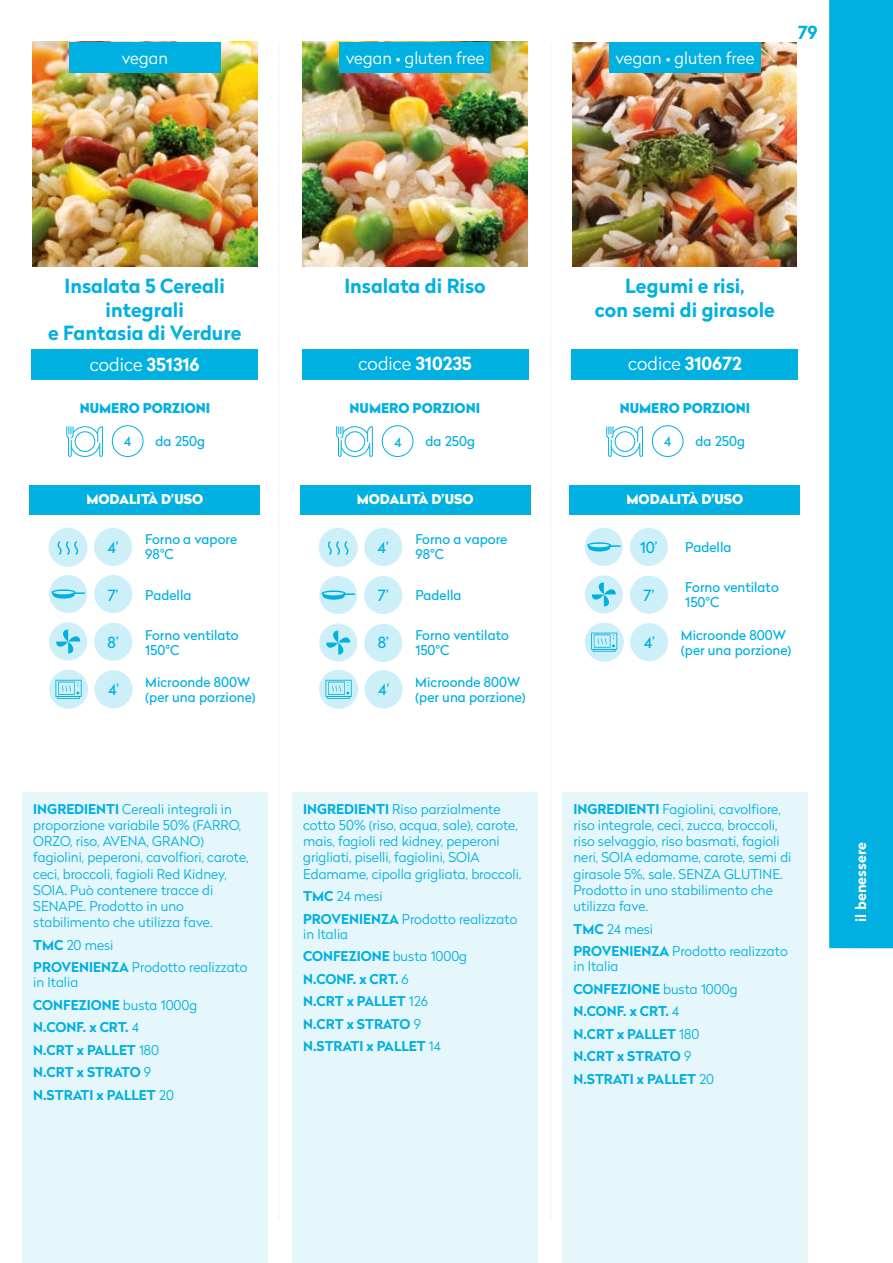
<style>
.page{position:relative;width:893px;height:1263px;background:#fff}
.page>*{position:absolute;margin:0;border:0;box-sizing:border-box;transform-origin:0 0}
.t1{font:700 19.5px/23.4px "Radikal";color:#00b0e0;text-align:center}
.t2{font:300 18px "Radikal";color:#fff}
.t3{font:700 18px "Radikal";color:#00b0e0}
.t4{font:300 16.5px "Radikal";color:#fff}
.t5{font:15.45px "Radikal";color:#00b0e0}
.t6{font:700 14.4px "Radikal";letter-spacing:.005em;color:#fff}
.t7{font:300 13.5px/16.2px "Radikal";color:#00b0e0}
.t8{font:700 13.5px/22.5px "Radikal";color:#00b0e0}
.t9{font:13.5px/15px "Radikal";color:#00b0e0}
.t10{font:900 13.5px "Radikal";color:#00b0e0}
.t11{font:900 13.5px "Radikal";color:#fff}
.s1{font-weight:700}
.s2{font-weight:300}
</style>
<div class="page">
<div style="left:829px;top:0;width:64px;height:948px;background:#00b0e0"></div>
<hr style="left:278px;top:43px;width:1px;height:1177px;background:#00b0e0">
<hr style="left:550px;top:43px;width:1px;height:1177px;background:#00b0e0">
<img style="left:33px;top:42px;width:224px;height:224px">
<div style="left:32px;top:349px;width:226px;height:30px;background:#00b0e0"></div>
<div style="left:48px;top:528px;width:40px;height:39px;background:#cdeff8;border-radius:50%"></div>
<svg style="left:57px;top:541px;width:21px;height:14px"></svg>
<div style="left:94px;top:528px;width:38px;height:38px;background:#cdeff8;border-radius:50%"></div>
<div style="left:69px;top:43px;width:152px;height:30px;background:#00b0e0"></div>
<div style="left:30px;top:485px;width:230px;height:29px;background:#00b0e0"></div>
<div style="left:22px;top:792px;width:246px;height:471px;background:#e6f7fb"></div>
<div style="left:112px;top:425px;width:32px;height:32px;border:1px solid #00b0e0;border-radius:50%"></div>
<svg style="left:66px;top:426px;width:37px;height:31px"></svg>
<div style="left:94px;top:575px;width:38px;height:38px;background:#cdeff8;border-radius:50%"></div>
<div style="left:94px;top:623px;width:38px;height:38px;background:#cdeff8;border-radius:50%"></div>
<div style="left:49px;top:575px;width:38px;height:38px;background:#cdeff8;border-radius:50%"></div>
<svg style="left:52px;top:589px;width:33px;height:10px"></svg>
<svg style="left:49px;top:622px;width:38px;height:39px"></svg>
<svg style="left:56px;top:629px;width:24px;height:24px"></svg>
<img style="left:303px;top:42px;width:224px;height:224px">
<div style="left:302px;top:349px;width:226px;height:30px;background:#00b0e0"></div>
<div style="left:319px;top:528px;width:39px;height:39px;background:#cdeff8;border-radius:50%"></div>
<svg style="left:327px;top:541px;width:21px;height:14px"></svg>
<div style="left:364px;top:528px;width:38px;height:38px;background:#cdeff8;border-radius:50%"></div>
<div style="left:339px;top:43px;width:152px;height:30px;background:#00b0e0"></div>
<div style="left:300px;top:485px;width:230px;height:29px;background:#00b0e0"></div>
<div style="left:292px;top:792px;width:246px;height:471px;background:#e6f7fb"></div>
<div style="left:382px;top:425px;width:31px;height:32px;border:1px solid #00b0e0;border-radius:50%"></div>
<svg style="left:336px;top:426px;width:37px;height:31px"></svg>
<div style="left:364px;top:576px;width:38px;height:38px;background:#cdeff8;border-radius:50%"></div>
<div style="left:364px;top:624px;width:38px;height:38px;background:#cdeff8;border-radius:50%"></div>
<div style="left:319px;top:576px;width:38px;height:38px;background:#cdeff8;border-radius:50%"></div>
<svg style="left:322px;top:590px;width:33px;height:10px"></svg>
<svg style="left:319px;top:623px;width:38px;height:39px"></svg>
<svg style="left:326px;top:631px;width:24px;height:24px"></svg>
<div style="left:364px;top:670px;width:39px;height:38px;background:#cdeff8;border-radius:50%"></div>
<div style="left:319px;top:670px;width:39px;height:39px;background:linear-gradient(to right,#ceeff8,#cdeff8);border-radius:50%"></div>
<hr style="left:327px;top:696px;width:23px;height:3px;background:#00b0e0">
<svg style="left:325px;top:680px;width:27px;height:18px"></svg>
<div style="left:94px;top:670px;width:39px;height:38px;background:#cdeff8;border-radius:50%"></div>
<div style="left:49px;top:670px;width:39px;height:39px;background:linear-gradient(to right,#ceeff8,#cdeff8);border-radius:50%"></div>
<hr style="left:57px;top:696px;width:23px;height:3px;background:#00b0e0">
<svg style="left:55px;top:680px;width:27px;height:18px"></svg>
<img style="left:573px;top:42px;width:224px;height:224px">
<div style="left:572px;top:349px;width:226px;height:30px;background:#00b0e0"></div>
<div style="left:609px;top:43px;width:152px;height:30px;background:#00b0e0"></div>
<div style="left:570px;top:485px;width:230px;height:29px;background:#00b0e0"></div>
<div style="left:562px;top:792px;width:246px;height:471px;background:#e6f7fb"></div>
<div style="left:652px;top:425px;width:31px;height:32px;border:1px solid #00b0e0;border-radius:50%"></div>
<svg style="left:606px;top:426px;width:37px;height:31px"></svg>
<div style="left:630px;top:528px;width:38px;height:38px;background:#cdeff8;border-radius:50%"></div>
<div style="left:630px;top:576px;width:38px;height:38px;background:#cdeff8;border-radius:50%"></div>
<div style="left:585px;top:528px;width:38px;height:38px;background:#cdeff8;border-radius:50%"></div>
<svg style="left:587px;top:542px;width:33px;height:9px"></svg>
<div style="left:585px;top:575px;width:38px;height:38px;background:#cdeff8;border-radius:50%"></div>
<svg style="left:592px;top:582px;width:24px;height:24px"></svg>
<div style="left:630px;top:623px;width:38px;height:38px;background:#cdeff8;border-radius:50%"></div>
<svg style="left:585px;top:623px;width:39px;height:39px"></svg>
<hr style="left:593px;top:649px;width:23px;height:3px;background:#00b0e0">
<svg style="left:591px;top:633px;width:26px;height:18px"></svg>
<p class="t4" style="left:122px;top:47px;width:48px">vegan</p>
<p class="t4" style="left:346px;top:47px;width:140px">vegan • gluten free</p>
<p class="t4" style="left:615px;top:47px;width:140px">vegan • gluten free</p>
<h2 class="t3" style="left:798px;top:19px;width:21px">79</h2>
<h1 class="t1" style="left:48px;top:274px;width:195px">Insalata 5 Cereali integrali<br>e Fantasia di Verdure</h1>
<h2 class="t2" style="left:90px;top:352px;width:111px">codice <span class="s1">351316</span></h2>
<p class="t10" style="left:80px;top:398px;width:132px">NUMERO PORZIONI</p>
<p class="t9" style="left:124px;top:433px;width:9px">4</p>
<p class="t9" style="left:156px;top:433px;width:51px">da 250g</p>
<p class="t11" style="left:86px;top:489px;width:118px">MODALITÀ D’USO</p>
<p class="t5" style="left:107px;top:536px;width:13px">4’</p>
<p class="t5" style="left:108px;top:584px;width:13px">7’</p>
<p class="t5" style="left:108px;top:631px;width:13px">8’</p>
<p class="t9" style="left:145px;top:532px;width:94px">Forno a vapore<br>98°C</p>
<p class="t9" style="left:145px;top:587px;width:48px">Padella</p>
<p class="t9" style="left:145px;top:627px;width:95px">Forno ventilato<br>150°C</p>
<p class="t5" style="left:108px;top:678px;width:13px">4’</p>
<p class="t9" style="left:145px;top:674px;width:112px">Microonde 800W (per una porzione)</p>
<p class="t7" style="left:33px;top:800px;width:217px"><span class="s1">INGREDIENTI</span> Cereali integrali in proporzione variabile 50% (FARRO,<br>ORZO, riso, AVENA, GRANO) fagiolini, peperoni, cavolfiori, carote, ceci, broccoli, fagioli Red Kidney,<br>SOIA. Può contenere tracce di<br>SENAPE. Prodotto in uno stabilimento che utilizza fave.</p>
<p class="t7" style="left:33px;top:933px;width:216px;line-height:22.5px"><span class="s1">TMC</span> 20 mesi<br><span class="s1">PROVENIENZA</span> Prodotto realizzato</p>
<p class="t8" style="left:33px;top:971px;width:166px"><span class="s2">in Italia<br></span>CONFEZIONE <span class="s2">busta 1000g<br></span>N.CONF. x CRT. <span class="s2">4<br></span>N.CRT x PALLET <span class="s2">180<br></span>N.CRT x STRATO <span class="s2">9<br></span>N.STRATI x PALLET <span class="s2">20</span></p>
<h1 class="t1" style="left:344px;top:274px;width:143px">Insalata di Riso</h1>
<h2 class="t2" style="left:359px;top:351px;width:115px">codice <span class="s1">310235</span></h2>
<p class="t10" style="left:350px;top:398px;width:132px">NUMERO PORZIONI</p>
<p class="t9" style="left:394px;top:434px;width:9px">4</p>
<p class="t9" style="left:425px;top:433px;width:51px">da 250g</p>
<p class="t11" style="left:357px;top:489px;width:118px">MODALITÀ D’USO</p>
<p class="t5" style="left:378px;top:536px;width:13px">4’</p>
<p class="t5" style="left:378px;top:584px;width:13px">7’</p>
<p class="t5" style="left:378px;top:631px;width:13px">8’</p>
<p class="t9" style="left:415px;top:531px;width:94px">Forno a vapore<br>98°C</p>
<p class="t9" style="left:415px;top:587px;width:48px">Padella</p>
<p class="t9" style="left:415px;top:627px;width:95px">Forno ventilato<br>150°C</p>
<p class="t5" style="left:378px;top:678px;width:13px">4’</p>
<p class="t9" style="left:415px;top:674px;width:112px">Microonde 800W (per una porzione)</p>
<p class="t7" style="left:303px;top:800px;width:220px"><span class="s1">INGREDIENTI</span> Riso parzialmente cotto 50% (riso, acqua, sale), carote, mais, fagioli red kidney, peperoni grigliati, piselli, fagiolini, SOIA Edamame, cipolla grigliata, broccoli.</p>
<p class="t7" style="left:303px;top:885px;width:216px;line-height:22.5px"><span class="s1">TMC</span> 24 mesi<br><span class="s1">PROVENIENZA</span> Prodotto realizzato</p>
<p class="t8" style="left:303px;top:922px;width:166px"><span class="s2">in Italia<br></span>CONFEZIONE <span class="s2">busta 1000g<br></span>N.CONF. x CRT. <span class="s2">6<br></span>N.CRT x PALLET <span class="s2">126<br></span>N.CRT x STRATO <span class="s2">9<br></span>N.STRATI x PALLET <span class="s2">14</span></p>
<h1 class="t1" style="left:595px;top:274px;width:181px">Legumi e risi,<br>con semi di girasole</h1>
<h2 class="t2" style="left:628px;top:351px;width:115px">codice <span class="s1">310672</span></h2>
<p class="t10" style="left:620px;top:398px;width:132px">NUMERO PORZIONI</p>
<p class="t9" style="left:664px;top:433px;width:9px">4</p>
<p class="t9" style="left:696px;top:433px;width:51px">da 250g</p>
<p class="t11" style="left:626px;top:489px;width:118px">MODALITÀ D’USO</p>
<p class="t5" style="left:640px;top:536px;width:19px">10’</p>
<p class="t5" style="left:643px;top:584px;width:13px">7’</p>
<p class="t9" style="left:685px;top:539px;width:48px">Padella</p>
<p class="t9" style="left:685px;top:579px;width:95px">Forno ventilato<br>150°C</p>
<p class="t5" style="left:644px;top:631px;width:13px">4’</p>
<p class="t9" style="left:681px;top:627px;width:112px">Microonde 800W (per una porzione)</p>
<p class="t7" style="left:573px;top:800px;width:219px"><span class="s1">INGREDIENTI</span> Fagiolini, cavolfiore, riso integrale, ceci, zucca, broccoli, riso selvaggio, riso basmati, fagioli neri, SOIA edamame, carote, semi di girasole 5%, sale. SENZA GLUTINE.<br>Prodotto in uno stabilimento che utilizza fave.</p>
<p class="t7" style="left:573px;top:917px;width:216px;line-height:22.5px"><span class="s1">TMC</span> 24 mesi<br><span class="s1">PROVENIENZA</span> Prodotto realizzato</p>
<p class="t8" style="left:573px;top:955px;width:166px"><span class="s2">in Italia<br></span>CONFEZIONE <span class="s2">busta 1000g<br></span>N.CONF. x CRT. <span class="s2">4<br></span>N.CRT x PALLET <span class="s2">180<br></span>N.CRT x STRATO <span class="s2">9<br></span>N.STRATI x PALLET <span class="s2">20</span></p>
<p class="t6" style="left:850px;top:922px;width:81px;rotate:-90deg">il benessere</p>
</div>
